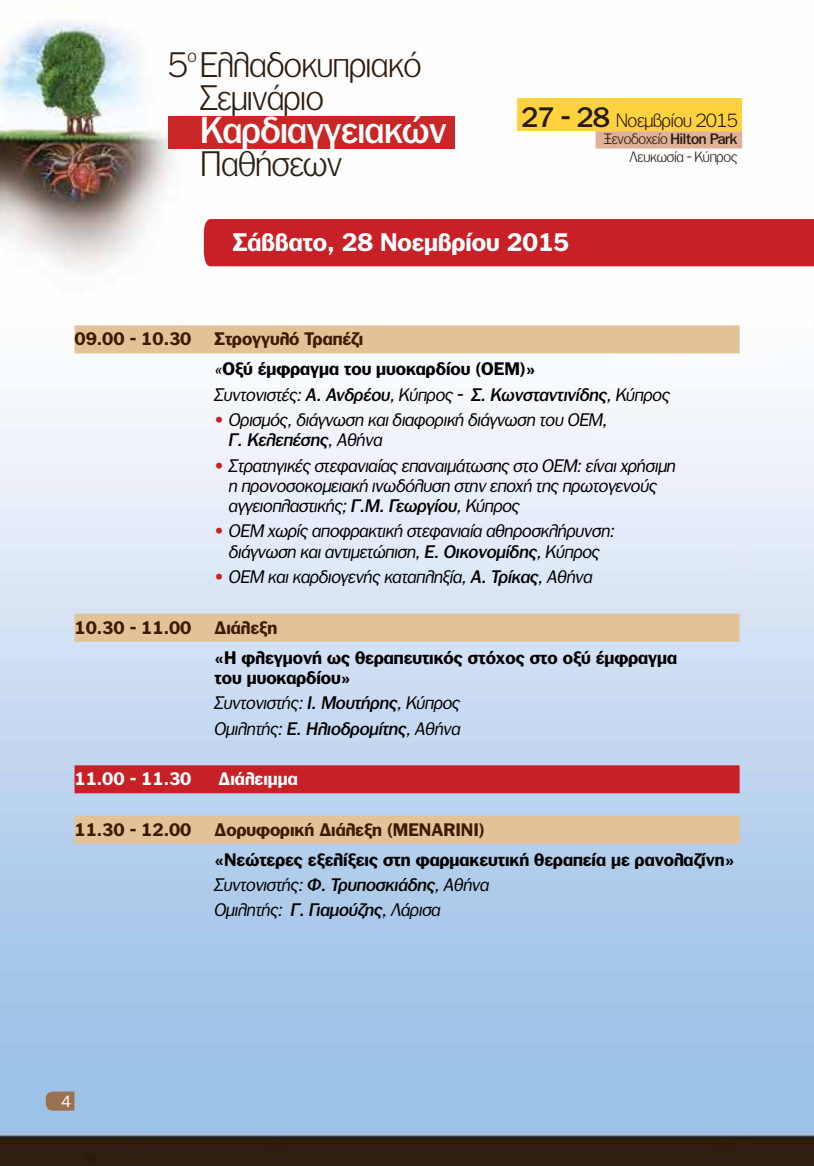
<style>
.page{position:relative;width:814px;height:1166px;background:#fff}
.page>*{position:absolute;margin:0;border:0;box-sizing:border-box;transform-origin:0 0}
.t1{font:36.05px "PF Franklin Gothic Med";letter-spacing:-.01em;color:#fff}
.t2{font:300 34.12px/32.9px "PF Franklin Gothic";letter-spacing:-.01em;color:#2d1e11}
.t3{font:700 24.5px "PF Franklin Gothic";color:#fff}
.t4{font:300 18.38px "PF Franklin Gothic";letter-spacing:-.01em;color:#271b13}
.t5{font:italic 17.5px/20.3px "PF Franklin Gothic";color:#000}
.t6{font:700 17.5px/25.2px "PF Franklin Gothic";color:#000}
.t7{font:700 17.5px "PF Franklin Gothic";color:#3e1b00}
.t8{font:700 17.5px "PF Franklin Gothic";color:#fff}
.t9{font:italic 17.5px "PF Franklin Gothic Med";color:#000}
.t10{font:300 17.5px "PF Franklin Gothic";color:#2d1e11}
.t11{font:15.75px "PF Franklin Gothic";color:#fff}
.t12{font:300 14.53px/17.2px "PF Franklin Gothic";letter-spacing:-.01em;color:#271b13;text-align:right}
.s1{font-family:"PF Franklin Gothic Med";font-weight:400;font-size:27.12px}
.s2{font-family:"PF Franklin Gothic Med";font-weight:400}
.s3{color:#3e1b00}
.s4{font-weight:400;font-style:italic}
.s5{font-family:"PF Franklin Gothic Med"}
.s6{font-weight:700;font-style:normal;color:#c72127}
.s7{font-family:"PF Franklin Gothic"}
.s8{font-family:"PF Franklin Gothic Med";font-weight:400;font-style:italic}
</style>
<div class="page">
<img style="left:0;top:22px;width:814px;height:1144px">
<div style="left:517px;top:98px;width:224px;height:33px;background:#ffd23e"></div>
<div style="left:168px;top:116px;width:286px;height:33px;background:#c82627"></div>
<div style="left:595px;top:131px;width:147px;height:17px;background:#e0b099"></div>
<svg style="left:46px;top:1091px;width:28px;height:19px"></svg>
<div style="left:74px;top:325px;width:665px;height:28px;background:#e3c297"></div>
<div style="left:74px;top:614px;width:665px;height:28px;background:#e3c297"></div>
<div style="left:74px;top:765px;width:665px;height:28px;background:#c72127"></div>
<div style="left:74px;top:816px;width:665px;height:28px;background:#e3c297"></div>
<div style="left:204px;top:219px;width:610px;height:47px;background:#c72127"></div>
<h2 class="t2" style="left:200px;top:48px;width:223px;text-indent:-32px">5 Ελλαδοκυπριακό<br>Σεµινάριο</h2>
<h1 class="t1" style="left:200px;top:109px;width:248px">Καρδιαγγειακών</h1>
<h2 class="t2" style="left:200px;top:147px;width:143px">Παθήσεων</h2>
<p class="t10" style="left:187px;top:45px;width:11px">o</p>
<p class="t4" style="left:521px;top:110px;width:218px"><span class="s1">27 - 28</span> Νοεµβρίου 2015</p>
<p class="t12" style="left:604px;top:131px;width:135px">Ξενοδοχείο <span class="s2">Hilton Park<br></span>Λευκωσία - Κύπρος</p>
<h3 class="t3" style="left:233px;top:228px;width:338px">Σάββατο, 28 Νοεμβρίου 2015</h3>
<p class="t7" style="left:74px;top:329px;width:118px">09.00 - 10.30</p>
<p class="t6" style="left:214px;top:324px;width:322px;line-height:30.3px"><span class="s3">Στρογγυλό Τραπέζι<br></span><span class="s4">«</span>Οξύ έμφραγμα του μυοκαρδίου (ΟΕΜ)»</p>
<p class="t5" style="left:214px;top:384px;width:457px">Συντονιστές: <span class="s5">Α. Ανδρέου</span>, Κύπρος - <span class="s5">Σ. Κωνσταντινίδης</span>, Κύπρος</p>
<p class="t5" style="left:214px;top:409px;width:394px"><span class="s6">•</span> Ορισμός, διάγνωση και διαφορική διάγνωση του ΟΕΜ,</p>
<p class="t9" style="left:229px;top:430px;width:155px">Γ. Κελεπέσης<span class="s7">, Αθήνα</span></p>
<p class="t5" style="left:229px;top:455px;width:448px;text-indent:-14px"><span class="s6">•</span> Στρατηγικές στεφανιαίας επαναιμάτωσης στο ΟΕΜ: είναι χρήσιμη η προνοσοκομειακή ινωδόλυση στην εποχή της πρωτογενούς αγγειοπλαστικής; <span class="s5">Γ.Μ. Γεωργίου</span>, Κύπρος</p>
<p class="t5" style="left:214px;top:521px;width:402px;text-align:center"><span class="s6">•</span> ΟΕΜ χωρίς αποφρακτική στεφανιαία αθηροσκλήρυνση: διάγνωση και αντιμετώπιση, <span class="s5">Ε. Οικονομίδης</span>, Κύπρος</p>
<p class="t5" style="left:214px;top:566px;width:379px"><span class="s6">•</span> ΟΕΜ και καρδιογενής καταπληξία, <span class="s5">Α. Τρίκας</span>, Αθήνα</p>
<p class="t7" style="left:74px;top:617px;width:118px">10.30 - 11.00</p>
<p class="t7" style="left:214px;top:617px;width:64px">Διάλεξη</p>
<p class="t6" style="left:214px;top:647px;width:464px;line-height:20.3px">«Η φλεγμονή ως θεραπευτικός στόχος στο οξύ έμφραγμα του μυοκαρδίου»</p>
<p class="t5" style="left:214px;top:690px;width:247px;line-height:25.2px">Συντονιστής: <span class="s5">Ι. Μουτήρης</span>, Κύπρος<br>Ομιλητής: <span class="s5">Ε. Ηλιοδρομίτης</span>, Αθήνα</p>
<p class="t8" style="left:74px;top:768px;width:118px">11.00 - 11.30</p>
<p class="t8" style="left:219px;top:768px;width:81px">Διάλειμμα</p>
<p class="t7" style="left:74px;top:819px;width:118px">11.30 - 12.00</p>
<p class="t7" style="left:214px;top:819px;width:271px">Δορυφορική Διάλεξη (MENARINI)</p>
<p class="t6" style="left:214px;top:847px;width:521px">«Νεώτερες εξελίξεις στη φαρμακευτική θεραπεία με ρανολαζίνη»<br><span class="s4">Συντονιστής:</span> <span class="s8">Φ. Τρυποσκιάδης</span><span class="s4">, Αθήνα<br>Ομιλητής:</span> <span class="s8">Γ. Γιαμούζης</span><span class="s4">, Λάρισα</span></p>
<p class="t11" style="left:61px;top:1093px;width:11px">4</p>
</div>
